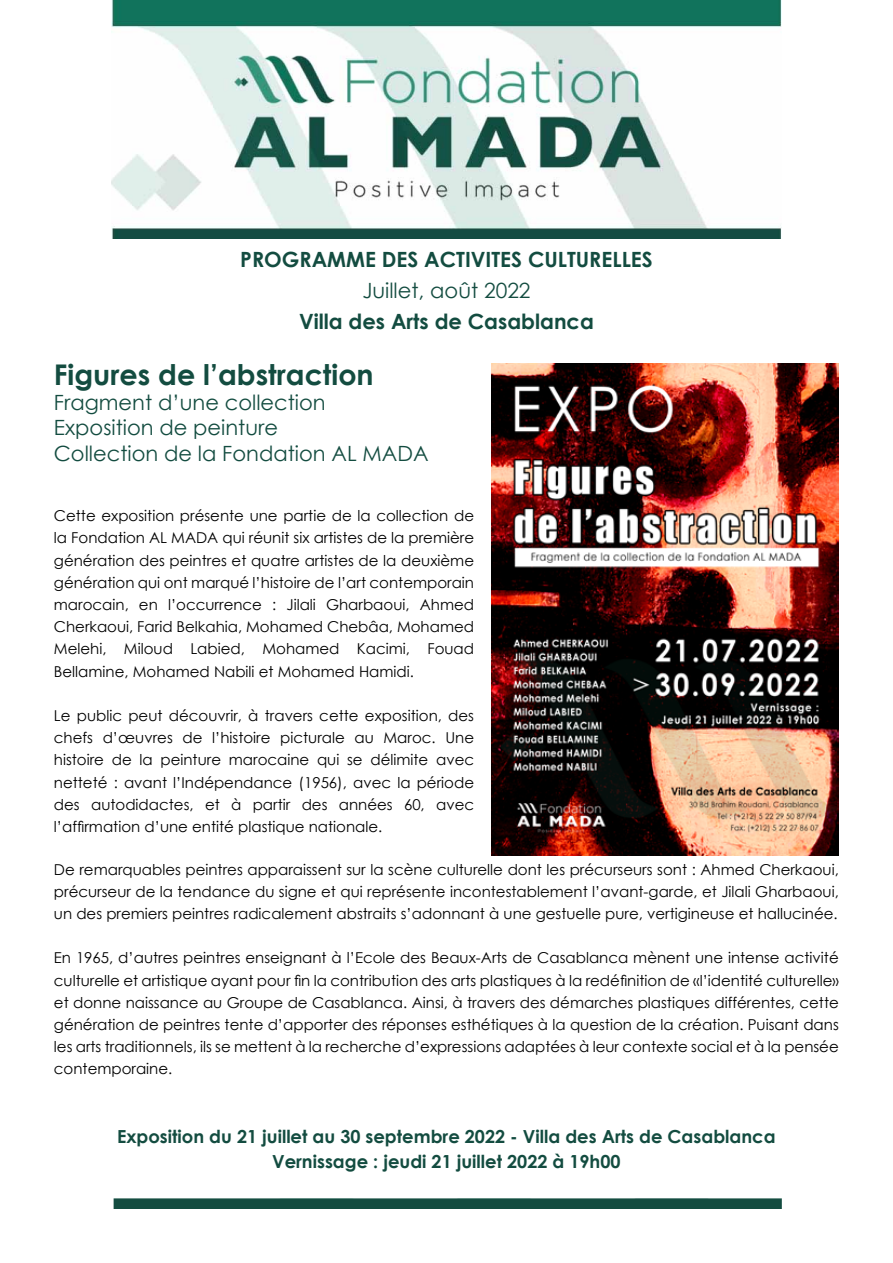
<style>
.page{position:relative;width:893px;height:1263px;background:#fff}
.page>*{position:absolute;margin:0;border:0;box-sizing:border-box;transform-origin:0 0}
.t1{font:700 28.5px "Century Gothic";color:#134c40}
.t2{font:21px/25.2px "Century Gothic";color:#134c40}
.t3{font:700 21px "Century Gothic";color:#134c40}
.t4{font:700 18px/25.2px "Century Gothic";color:#134c40;text-align:center}
.t5{font:15px/22.2px "Century Gothic";color:#000;text-align:justify}
</style>
<div class="page">
<img style="left:113px;top:1198px;width:669px;height:11px">
<img style="left:112px;top:0;width:669px;height:238px">
<img style="left:491px;top:364px;width:348px;height:491px">
<h2 class="t3" style="left:240px;top:245px;width:414px">PROGRAMME DES ACTIVITES CULTURELLES</h2>
<h2 class="t2" style="left:362px;top:277px;width:170px">Juillet, août 2022</h2>
<h2 class="t3" style="left:299px;top:308px;width:296px">Villa des Arts de Casablanca</h2>
<h1 class="t1" style="left:54px;top:356px;width:321px">Figures de l’abstraction</h1>
<h2 class="t2" style="left:54px;top:389px;width:376px">Fragment d’une collection<br>Exposition de peinture<br>Collection de la Fondation AL MADA</h2>
<p class="t5" style="left:54px;top:504px;width:422px">Cette exposition présente une partie de la collection de la Fondation AL MADA qui réunit six artistes de la première génération des peintres et quatre artistes de la deuxième génération qui ont marqué l’histoire de l’art contemporain marocain, en l’occurrence : Jilali Gharbaoui, Ahmed Cherkaoui, Farid Belkahia, Mohamed Chebâa, Mohamed Melehi, Miloud Labied, Mohamed Kacimi, Fouad Bellamine, Mohamed Nabili et Mohamed Hamidi.</p>
<p class="t5" style="left:54px;top:704px;width:422px">Le public peut découvrir, à travers cette exposition, des chefs d’œuvres de l’histoire picturale au Maroc. Une histoire de la peinture marocaine qui se délimite avec netteté : avant l’Indépendance (1956), avec la période des autodidactes, et à partir des années 60, avec l’affirmation d’une entité plastique nationale.</p>
<p class="t5" style="left:54px;top:857px;width:786px">De remarquables peintres apparaissent sur la scène culturelle dont les précurseurs sont : Ahmed Cherkaoui, précurseur de la tendance du signe et qui représente incontestablement l’avant-garde, et Jilali Gharbaoui, un des premiers peintres radicalement abstraits s’adonnant à une gestuelle pure, vertigineuse et hallucinée.</p>
<p class="t5" style="left:54px;top:946px;width:786px">En 1965, d’autres peintres enseignant à l’Ecole des Beaux-Arts de Casablanca mènent une intense activité culturelle et artistique ayant pour fin la contribution des arts plastiques à la redéfinition de «l’identité culturelle» et donne naissance au Groupe de Casablanca. Ainsi, à travers des démarches plastiques différentes, cette génération de peintres tente d’apporter des réponses esthétiques à la question de la création. Puisant dans les arts traditionnels, ils se mettent à la recherche d’expressions adaptées à leur contexte social et à la pensée contemporaine.</p>
<p class="t4" style="left:117px;top:1123px;width:660px">Exposition du 21 juillet au 30 septembre 2022 - Villa des Arts de Casablanca<br>Vernissage : jeudi 21 juillet 2022 à 19h00</p>
</div>
